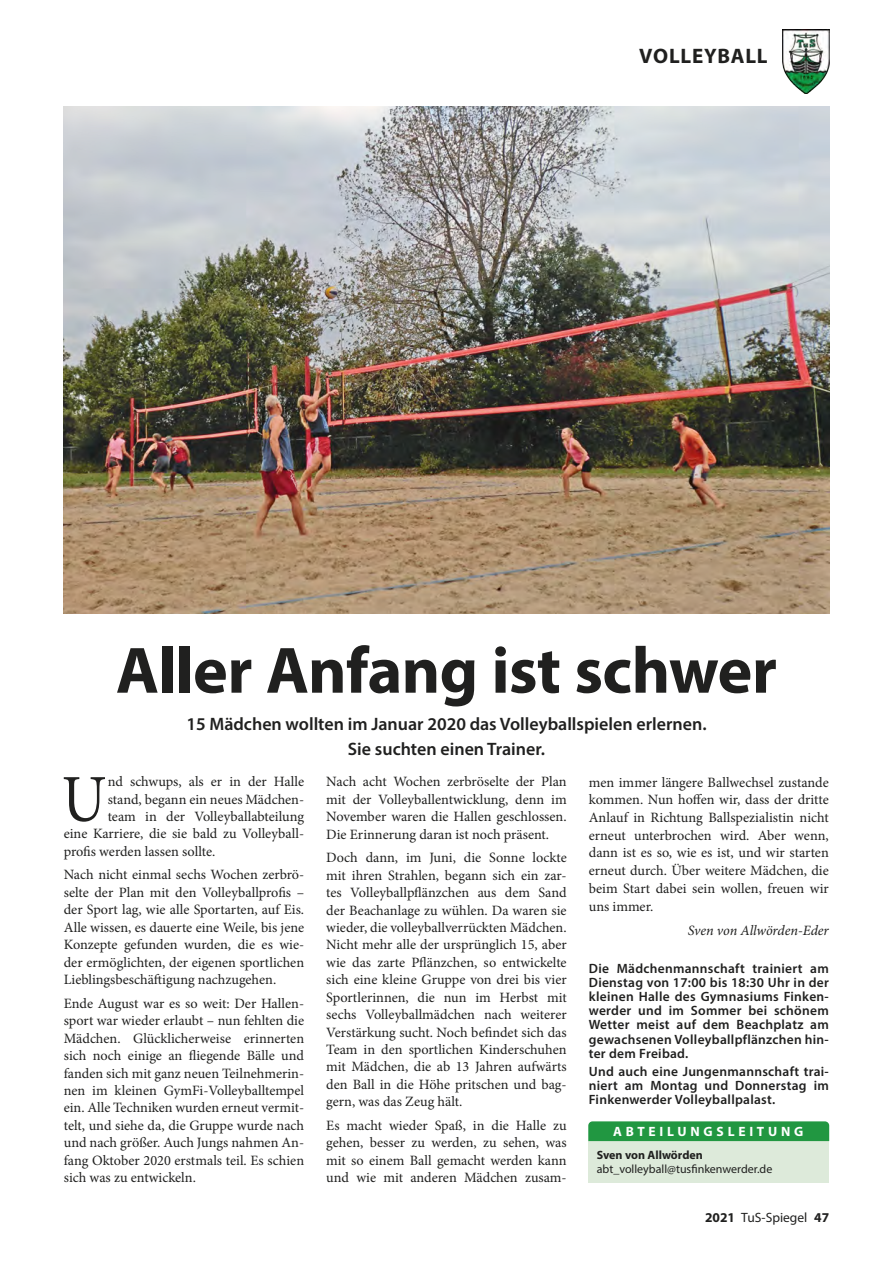
<style>
.page{position:relative;width:893px;height:1263px;background:#fff}
.page>*{position:absolute;margin:0;border:0;box-sizing:border-box;transform-origin:0 0}
.t1{font:67.05px "Minion Pro";color:#20201f;scale:.9 1}
.t2{font:700 66px "Myriad Pro";letter-spacing:-.01em;color:#20201f}
.t3{font:700 21px "Myriad Pro";letter-spacing:.04em;color:#20201f}
.t4{font:600 18px/24.8px "Myriad Pro";color:#20201f;text-align:center}
.t5{font:14.25px/17.4px "Minion Pro";color:#20201f;text-align:justify}
.t6{font:italic 14.25px "Minion Pro";letter-spacing:-.005em;color:#20201f}
.t7{font:600 13.5px/14.1px "Myriad Pro";letter-spacing:.02em;color:#20201f;text-align:justify}
.t8{font:700 13.5px "Myriad Pro";letter-spacing:.28em;color:#fff}
.t9{font:13.5px "Myriad Pro";color:#20201f}
.t10{font:12px "Myriad Pro";color:#20201f}
.t11{font:700 12px "Myriad Pro";color:#20201f}
.s1{font-weight:700}
</style>
<div class="page">
<img style="left:64px;top:106px;width:765px;height:507px">
<svg style="left:588px;top:1121px;width:241px;height:61px;background:#a0cfa8"></svg>
<img style="left:782px;top:30px;width:47px;height:64px">
<h3 class="t3" style="left:639px;top:42px;width:130px">VOLLEYBALL</h3>
<h2 class="t2" style="left:116px;top:627px;width:663px">Aller Anfang ist schwer</h2>
<p class="t4" style="left:186px;top:711px;width:522px">15 Mädchen wollten im Januar 2020 das Volleyballspielen erlernen.<br>Sie suchten einen Trainer.</p>
<h1 class="t1" style="left:62px;top:754px;width:51px">U</h1>
<p class="t5" style="left:108px;top:773px;width:198px">nd schwups, als er in der Halle</p>
<p class="t5" style="left:108px;top:790px;width:198px">stand, begann ein neues Mädchen-</p>
<p class="t5" style="left:108px;top:807px;width:198px">team in der Volleyballabteilung</p>
<p class="t5" style="left:64px;top:825px;width:242px">eine Karriere, die sie bald zu Volleyball-</p>
<p class="t5" style="left:64px;top:842px;width:153px">profis werden lassen sollte.</p>
<p class="t5" style="left:64px;top:866px;width:242px">Nach nicht einmal sechs Wochen zerbrö&shy;selte der Plan mit den Volleyballprofis – der Sport lag, wie alle Sportarten, auf Eis.<br>Alle wissen, es dauerte eine Weile, bis jene Konzepte gefunden wurden, die es wie&shy;der ermöglichten, der eigenen sportlichen Lieblingsbeschäftigung nachzugehen.</p>
<p class="t5" style="left:64px;top:995px;width:242px">Ende August war es so weit: Der Hallen&shy;sport war wieder erlaubt – nun fehlten die Mädchen. Glücklicherweise erinnerten sich noch einige an fliegende Bälle und fanden sich mit ganz neuen Teilnehmerin&shy;nen im kleinen GymFi-Volleyballtempel ein. Alle Techniken wurden erneut vermit&shy;telt, und siehe da, die Gruppe wurde nach und nach größer. Auch Jungs nahmen An&shy;fang Oktober 2020 erstmals teil. Es schien sich was zu entwickeln.</p>
<p class="t5" style="left:326px;top:773px;width:242px">Nach acht Wochen zerbröselte der Plan mit der Volleyballentwicklung, denn im November waren die Hallen geschlossen.<br>Die Erinnerung daran ist noch präsent.</p>
<p class="t5" style="left:326px;top:849px;width:242px">Doch dann, im Juni, die Sonne lockte mit ihren Strahlen, begann sich ein zar&shy;tes Volleyballpflänzchen aus dem Sand der Beachanlage zu wühlen. Da waren sie wieder, die volleyballverrückten Mädchen.<br>Nicht mehr alle der ursprünglich 15, aber wie das zarte Pflänzchen, so entwickelte sich eine kleine Gruppe von drei bis vier Sportlerinnen, die nun im Herbst mit sechs Volleyballmädchen nach weiterer Verstärkung sucht. Noch befindet sich das Team in den sportlichen Kinderschuhen mit Mädchen, die ab 13 Jahren aufwärts den Ball in die Höhe pritschen und bag&shy;gern, was das Zeug hält.</p>
<p class="t5" style="left:326px;top:1117px;width:242px">Es macht wieder Spaß, in die Halle zu gehen, besser zu werden, zu sehen, was mit so einem Ball gemacht werden kann und wie mit anderen Mädchen zusam-</p>
<p class="t5" style="left:589px;top:773px;width:242px">men immer längere Ballwechsel zustande kommen. Nun hoffen wir, dass der dritte Anlauf in Richtung Ballspezialistin nicht erneut unterbrochen wird. Aber wenn, dann ist es so, wie es ist, und wir starten erneut durch. Über weitere Mädchen, die beim Start dabei sein wollen, freuen wir uns immer.</p>
<p class="t6" style="left:688px;top:920px;width:143px">Sven von Allwörden-Eder</p>
<p class="t7" style="left:589px;top:961px;width:242px">Die Mädchenmannschaft trainiert am Dienstag von 17:00 bis 18:30 Uhr in der kleinen Halle des Gymnasiums Finken&shy;werder und im Sommer bei schönem Wetter meist auf dem Beachplatz am gewachsenen Volleyballpflänzchen hin&shy;ter dem Freibad.</p>
<p class="t7" style="left:589px;top:1064px;width:242px">Und auch eine Jungenmannschaft trai&shy;niert am Montag und Donnerstag im Finkenwerder Volleyballpalast.</p>
<p class="t8" style="left:613px;top:1123px;width:192px">ABTEILUNGSLEITUNG</p>
<p class="t11" style="left:597px;top:1147px;width:108px">Sven von Allwörden</p>
<p class="t10" style="left:597px;top:1161px;width:177px">abt_volleyball@tusfinkenwerder.de</p>
<p class="t9" style="left:705px;top:1209px;width:126px"><span class="s1">2021</span> TuS-Spiegel <span class="s1">47</span></p>
</div>
